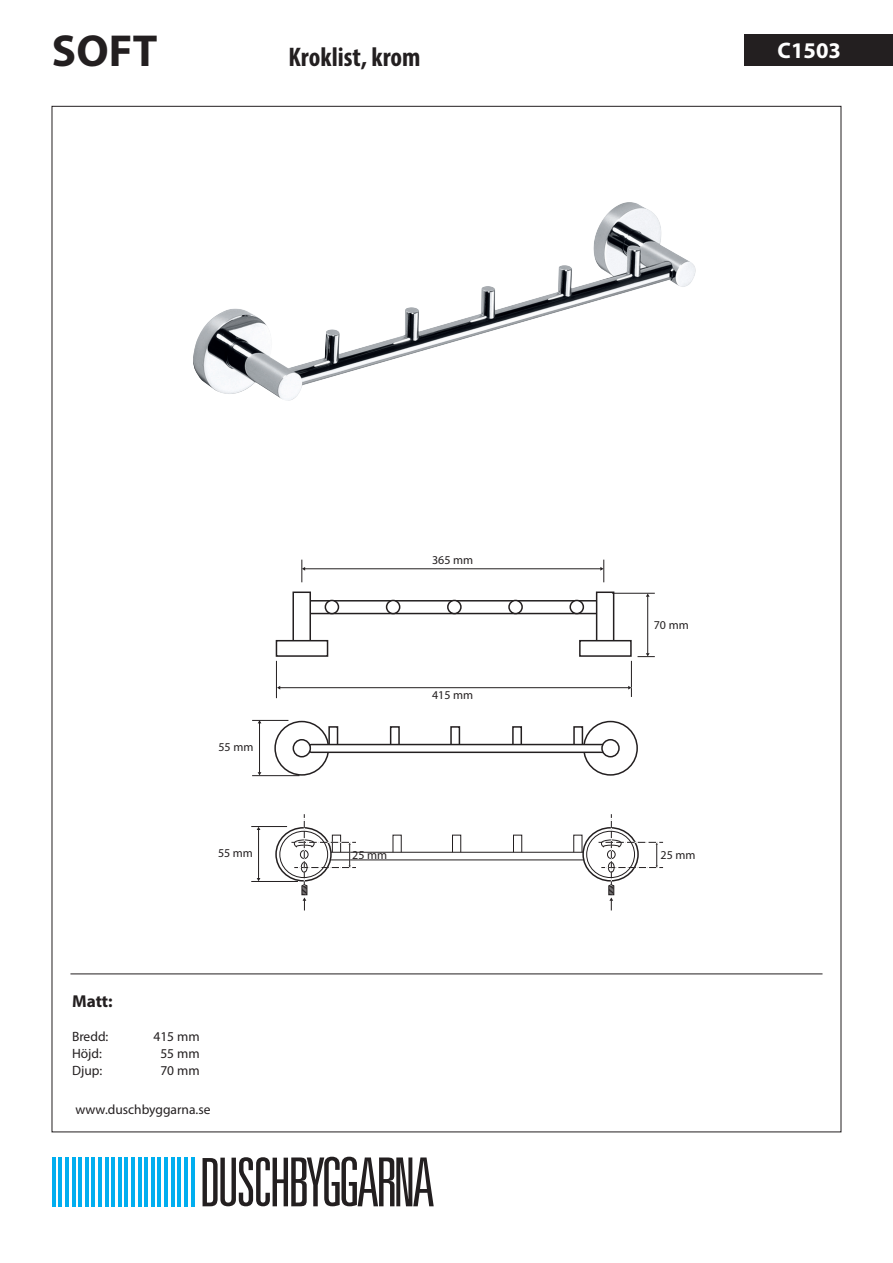
<style>
.page{position:relative;width:893px;height:1263px;background:#fff}
.page>*{position:absolute;margin:0;border:0;box-sizing:border-box;transform-origin:0 0}
.t1{font:700 45px "Myriad Pro";color:#231f20}
.t2{font:700 condensed 27px "Myriad Pro";color:#231f20}
.t3{font:700 22.5px "Myriad Pro";color:#fff}
.t4{font:700 17.25px "Myriad Pro";color:#231f20}
.t5{font:13.5px "Myriad Pro";color:#231f20}
.t6{font:12px "Myriad Pro";color:#231f20}
</style>
<div class="page">
<div style="left:274px;top:721px;width:55px;height:55px;border:2px solid #231f20;border-radius:50%"></div>
<div style="left:390px;top:726px;width:10px;height:22px;background:#fff;border:2px solid #231f20"></div>
<div style="left:328px;top:726px;width:10px;height:22px;background:#fff;border:2px solid #231f20"></div>
<div style="left:450px;top:726px;width:10px;height:22px;background:#fff;border:2px solid #231f20"></div>
<div style="left:512px;top:726px;width:10px;height:22px;background:#fff;border:2px solid #231f20"></div>
<div style="left:573px;top:726px;width:10px;height:22px;background:#fff;border:2px solid #231f20"></div>
<svg style="left:311px;top:599px;width:285px;height:16px"></svg>
<hr style="left:305px;top:568px;width:296px;height:1px;background:#231f20">
<div style="left:596px;top:591px;width:18px;height:61px;background:#fff;border:2px solid #231f20"></div>
<hr style="left:647px;top:596px;width:1px;height:58px;background:#231f20">
<div style="left:579px;top:640px;width:53px;height:17px;background:#fff;border:2px solid #231f20"></div>
<div style="left:292px;top:591px;width:19px;height:61px;background:#fff;border:2px solid #231f20"></div>
<div style="left:276px;top:640px;width:52px;height:17px;background:#fff;border:2px solid #231f20"></div>
<hr style="left:612px;top:593px;width:43px;height:1px;background:#231f20">
<svg style="left:638px;top:653px;width:17px;height:4px"></svg>
<hr style="left:631px;top:661px;width:1px;height:36px;background:#231f20">
<svg style="left:600px;top:560px;width:4px;height:22px"></svg>
<svg style="left:302px;top:560px;width:3px;height:22px"></svg>
<hr style="left:280px;top:687px;width:349px;height:1px;background:#231f20">
<hr style="left:276px;top:661px;width:1px;height:37px;background:#231f20">
<div style="left:325px;top:600px;width:13px;height:14px;background:#fff;border-radius:50%"></div>
<div style="left:325px;top:600px;width:14px;height:14px;border:2px solid #231f20;border-radius:50%"></div>
<div style="left:509px;top:600px;width:13px;height:14px;background:#fff;border-radius:50%"></div>
<div style="left:508px;top:600px;width:15px;height:14px;border:2px solid #231f20;border-radius:50%"></div>
<div style="left:570px;top:600px;width:13px;height:14px;background:#fff;border-radius:50%"></div>
<div style="left:569px;top:600px;width:15px;height:14px;border:2px solid #231f20;border-radius:50%"></div>
<div style="left:448px;top:600px;width:13px;height:14px;background:#fff;border-radius:50%"></div>
<div style="left:447px;top:600px;width:15px;height:14px;border:2px solid #231f20;border-radius:50%"></div>
<div style="left:387px;top:600px;width:13px;height:14px;background:#fff;border-radius:50%"></div>
<div style="left:386px;top:600px;width:14px;height:14px;border:2px solid #231f20;border-radius:50%"></div>
<img style="left:193px;top:202px;width:503px;height:199px">
<div style="left:583px;top:721px;width:55px;height:55px;border:2px solid #231f20;border-radius:50%"></div>
<hr style="left:259px;top:723px;width:1px;height:50px;background:#231f20">
<hr style="left:252px;top:775px;width:47px;height:1px;background:#231f20">
<hr style="left:252px;top:720px;width:36px;height:1px;background:#231f20">
<hr style="left:258px;top:829px;width:1px;height:49px;background:#231f20">
<hr style="left:251px;top:881px;width:47px;height:1px;background:#231f20">
<hr style="left:251px;top:826px;width:36px;height:1px;background:#231f20">
<svg style="left:309px;top:743px;width:294px;height:11px"></svg>
<div style="left:293px;top:739px;width:18px;height:18px;border:2px solid #231f20;border-radius:50%"></div>
<div style="left:601px;top:739px;width:19px;height:18px;border:2px solid #231f20;border-radius:50%"></div>
<svg style="left:276px;top:828px;width:55px;height:53px"></svg>
<svg style="left:288px;top:814px;width:375px;height:96px"></svg>
<hr style="left:70px;top:974px;width:752px;height:1px;background:#231f20">
<div style="left:744px;top:34px;width:149px;height:32px;background:#231f20"></div>
<svg style="left:203px;top:1157px;width:231px;height:49px"></svg>
<hr style="left:52px;top:1157px;width:4px;height:49px;background:#00aeef">
<hr style="left:58px;top:1157px;width:4px;height:49px;background:#00aeef">
<hr style="left:65px;top:1157px;width:4px;height:49px;background:#00aeef">
<hr style="left:72px;top:1157px;width:3px;height:49px;background:#00aeef">
<hr style="left:78px;top:1157px;width:4px;height:49px;background:#00aeef">
<hr style="left:85px;top:1157px;width:4px;height:49px;background:#00aeef">
<hr style="left:92px;top:1157px;width:3px;height:49px;background:#00aeef">
<hr style="left:98px;top:1157px;width:4px;height:49px;background:#00aeef">
<hr style="left:105px;top:1157px;width:3px;height:49px;background:#00aeef">
<hr style="left:111px;top:1157px;width:4px;height:49px;background:#00aeef">
<hr style="left:118px;top:1157px;width:4px;height:49px;background:#00aeef">
<hr style="left:125px;top:1157px;width:3px;height:49px;background:#00aeef">
<hr style="left:131px;top:1157px;width:4px;height:49px;background:#00aeef">
<hr style="left:138px;top:1157px;width:3px;height:49px;background:#00aeef">
<hr style="left:144px;top:1157px;width:4px;height:49px;background:#00aeef">
<hr style="left:151px;top:1157px;width:4px;height:49px;background:#00aeef">
<hr style="left:158px;top:1157px;width:3px;height:49px;background:#00aeef">
<hr style="left:164px;top:1157px;width:4px;height:49px;background:#00aeef">
<hr style="left:171px;top:1157px;width:4px;height:49px;background:#00aeef">
<hr style="left:177px;top:1157px;width:4px;height:49px;background:#00aeef">
<hr style="left:184px;top:1157px;width:4px;height:49px;background:#00aeef">
<hr style="left:191px;top:1157px;width:3px;height:49px;background:#00aeef">
<h1 class="t1" style="left:52px;top:21px;width:107px">SOFT</h1>
<h3 class="t3" style="left:778px;top:36px;width:65px">C1503</h3>
<h2 class="t2" style="left:289px;top:40px;width:134px">Kroklist, krom</h2>
<p class="t6" style="left:218px;top:740px;width:36px">55 mm</p>
<p class="t6" style="left:432px;top:553px;width:43px">365 mm</p>
<p class="t6" style="left:432px;top:688px;width:43px">415 mm</p>
<p class="t6" style="left:654px;top:618px;width:36px">70 mm</p>
<p class="t6" style="left:218px;top:846px;width:36px">55 mm</p>
<p class="t6" style="left:352px;top:847px;width:36px">25 mm</p>
<p class="t6" style="left:660px;top:847px;width:36px">25 mm</p>
<p class="t4" style="left:72px;top:990px;width:42px">Matt:</p>
<p class="t5" style="left:72px;top:1028px;width:38px">Bredd:</p>
<p class="t5" style="left:153px;top:1028px;width:48px">415 mm</p>
<p class="t5" style="left:72px;top:1045px;width:31px">Höjd:</p>
<p class="t5" style="left:160px;top:1045px;width:41px">55 mm</p>
<p class="t5" style="left:72px;top:1062px;width:32px">Djup:</p>
<p class="t5" style="left:160px;top:1062px;width:41px">70 mm</p>
<p class="t5" style="left:75px;top:1101px;width:137px">www.duschbyggarna.se</p>
</div>
